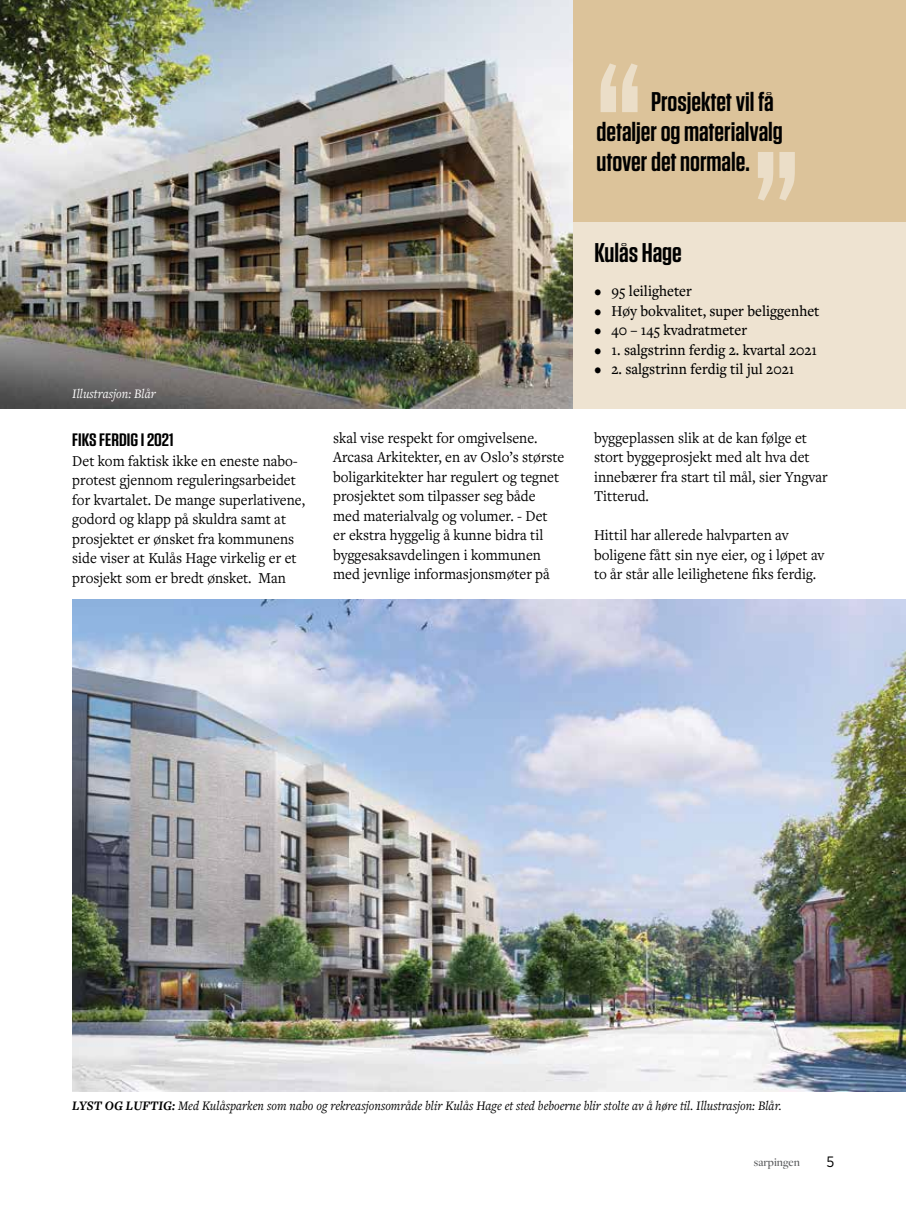
<style>
.page{position:relative;width:906px;height:1212px;background:#fff}
.page>*{position:absolute;margin:0;border:0;box-sizing:border-box;transform-origin:0 0}
.t1{font:600 195px "Tungsten";color:#ebdec8;scale:.8 1}
.t2{font:600 27px/30px "Tungsten";color:#000;scale:1.06 1}
.t3{font:600 18px "Tungsten";color:#000;scale:1.15 1}
.t4{font:15.75px/19.5px "Freight Text Pro";color:#000;scale:.95 1}
.t5{font:500 15.75px "Freight Text Pro";color:#000;scale:.95 1}
.t6{font:15px "Gotham Narrow";color:#000}
.t7{font:italic 13.5px "Freight Text Pro";color:#000;scale:.95 1}
.t8{font:italic 13.5px "Freight Text Pro";color:#fff;scale:.95 1}
.t9{font:500 12px "Freight Disp Pro";color:#58595b}
.s1{font-weight:700}
</style>
<div class="page">
<div style="left:0;top:0;width:906px;height:408px;background:#eee3d1"></div>
<img style="left:72px;top:600px;width:834px;height:492px">
<div style="left:573px;top:0;width:333px;height:221px;background:#dcc39a"></div>
<img style="left:0;top:0;width:573px;height:408px">
<h1 class="t1" style="left:597px;top:74px;width:253px">“ ”</h1>
<h2 class="t2" style="left:596px;top:87px;width:177px;text-indent:55px">Prosjektet vil få detaljer og materialvalg utover det normale.</h2>
<p class="t8" style="left:72px;top:385px;width:89px">Illustrasjon: Blår</p>
<p class="t3" style="left:72px;top:430px;width:90px">FIKS FERDIG I 2021</p>
<p class="t4" style="left:72px;top:450px;width:246px">Det kom faktisk ikke en eneste nabo&shy;protest gjennom reguleringsarbeidet for kvartalet. De mange superlativene, godord og klapp på skuldra samt at prosjektet er ønsket fra kommunens side viser at Kulås Hage virkelig er et prosjekt som er bredt ønsket. Man</p>
<h2 class="t2" style="left:594px;top:238px;width:84px">Kulås Hage</h2>
<p class="t5" style="left:594px;top:281px;width:104px">• 95 leiligheter</p>
<p class="t5" style="left:594px;top:300px;width:238px">• Høy bokvalitet, super beliggenhet</p>
<p class="t5" style="left:594px;top:320px;width:162px">• 40 – 145 kvadratmeter</p>
<p class="t5" style="left:594px;top:339px;width:236px">• 1. salgstrinn ferdig 2. kvartal 2021</p>
<p class="t5" style="left:594px;top:359px;width:212px">• 2. salgstrinn ferdig til jul 2021</p>
<p class="t4" style="left:333px;top:427px;width:245px">skal vise respekt for omgivelsene.<br>Arcasa Arkitekter, en av Oslo’s største boligarkitekter har regulert og tegnet prosjektet som tilpasser seg både med materialvalg og volumer. - Det<br>er ekstra hyggelig å kunne bidra til byggesaksavdelingen i kommunen med jevnlige informasjonsmøter på</p>
<p class="t4" style="left:594px;top:427px;width:247px">byggeplassen slik at de kan følge et stort byggeprosjekt med alt hva det innebærer fra start til mål, sier Yngvar<br>Titterud.</p>
<p class="t4" style="left:594px;top:525px;width:244px">Hittil har allerede halvparten av boligene fått sin nye eier, og i løpet av to år står alle leilighetene fiks ferdig.</p>
<p class="t7" style="left:72px;top:1096px;width:748px"><span class="s1">LYST OG LUFTIG:</span> Med Kulåsparken som nabo og rekreasjonsområde blir Kulås Hage et sted beboerne blir stolte av å høre til. Illustrasjon: Blår.</p>
<p class="t9" style="left:754px;top:1154px;width:47px">sarpingen</p>
<p class="t6" style="left:826px;top:1152px;width:9px">5</p>
</div>
